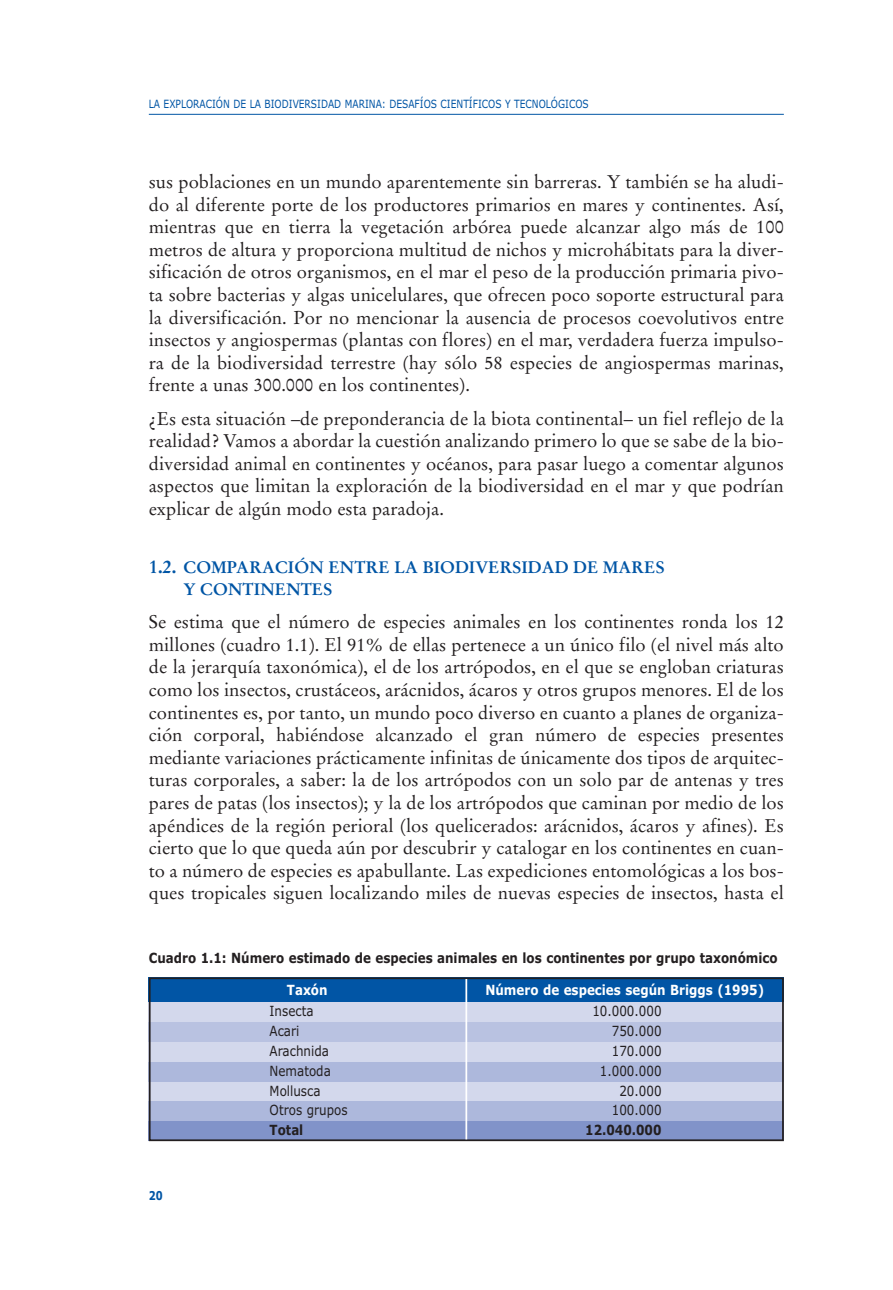
<style>
.page{position:relative;width:893px;height:1290px;background:#fff}
.page>*{position:absolute;margin:0;border:0;box-sizing:border-box;transform-origin:0 0}
.t1{font:18.38px/22.6px "Stempel Garamond";color:#231f20;text-align:justify}
.t2{font:700 16.62px/22.6px "Stempel Garamond";color:#0155a5}
.t3{font:14px "Verdana";color:#231f20;scale:.85 1}
.t4{font:700 14px "Verdana";color:#231f20;scale:.85 1}
.t5{font:700 14px "Verdana";color:#fff;scale:.85 1}
.t6{font:700 12.25px "Verdana";color:#0155a5;scale:.8 1}
.t7{font:11.38px "Verdana";color:#0155a5;scale:.8 1}
.s1{font-size:18.38px}
</style>
<div class="page">
<hr style="left:149px;top:114px;width:635px;height:1px;background:#0155a5">
<div style="left:149px;top:977px;width:635px;height:25px;background:#0155a5"></div>
<div style="left:149px;top:1002px;width:635px;height:20px;background:#d3d8ec"></div>
<div style="left:149px;top:1022px;width:635px;height:20px;background:#b9c2e1"></div>
<div style="left:149px;top:1042px;width:635px;height:20px;background:#d3d8ec"></div>
<div style="left:149px;top:1062px;width:635px;height:19px;background:#adb8dc"></div>
<div style="left:149px;top:1081px;width:635px;height:20px;background:#d3d8ec"></div>
<div style="left:149px;top:1101px;width:635px;height:20px;background:#adb8dc"></div>
<div style="left:149px;top:1121px;width:635px;height:20px;background:#8193c9"></div>
<div style="left:149px;top:977px;width:635px;height:164px;border:2px solid #231f20"></div>
<hr style="left:465px;top:979px;width:2px;height:160px;background:#fff">
<p class="t7" style="left:149px;top:97px;width:551px">LA EXPLORACIÓN DE LA BIODIVERSIDAD MARINA: DESAFÍOS CIENTÍFICOS Y TECNOLÓGICOS</p>
<p class="t1" style="left:149px;top:172px;width:636px">sus poblaciones en un mundo aparentemente sin barreras. Y también se ha aludi&shy;do al diferente porte de los productores primarios en mares y continentes. Así, mientras que en tierra la vegetación arbórea puede alcanzar algo más de 100 metros de altura y proporciona multitud de nichos y microhábitats para la diver&shy;sificación de otros organismos, en el mar el peso de la producción primaria pivo&shy;ta sobre bacterias y algas unicelulares, que ofrecen poco soporte estructural para la diversificación. Por no mencionar la ausencia de procesos coevolutivos entre insectos y angiospermas (plantas con flores) en el mar, verdadera fuerza impulso&shy;ra de la biodiversidad terrestre (hay sólo 58 especies de angiospermas marinas, frente a unas 300.000 en los continentes).</p>
<p class="t1" style="left:149px;top:409px;width:636px">¿Es esta situación –de preponderancia de la biota continental– un fiel reflejo de la realidad? Vamos a abordar la cuestión analizando primero lo que se sabe de la bio&shy;diversidad animal en continentes y océanos, para pasar luego a comentar algunos aspectos que limitan la exploración de la biodiversidad en el mar y que podrían explicar de algún modo esta paradoja.</p>
<p class="t2" style="left:184px;top:557px;width:482px;text-indent:-35px"><span class="s1">1.2.</span> COMPARACIÓN ENTRE LA BIODIVERSIDAD DE MARES<br>Y CONTINENTES</p>
<p class="t1" style="left:149px;top:612px;width:636px">Se estima que el número de especies animales en los continentes ronda los 12 millones (cuadro 1.1). El 91% de ellas pertenece a un único filo (el nivel más alto de la jerarquía taxonómica), el de los artrópodos, en el que se engloban criaturas como los insectos, crustáceos, arácnidos, ácaros y otros grupos menores. El de los continentes es, por tanto, un mundo poco diverso en cuanto a planes de organiza&shy;ción corporal, habiéndose alcanzado el gran número de especies presentes mediante variaciones prácticamente infinitas de únicamente dos tipos de arquitec&shy;turas corporales, a saber: la de los artrópodos con un solo par de antenas y tres pares de patas (los insectos); y la de los artrópodos que caminan por medio de los apéndices de la región perioral (los quelicerados: arácnidos, ácaros y afines). Es cierto que lo que queda aún por descubrir y catalogar en los continentes en cuan&shy;to a número de especies es apabullante. Las expediciones entomológicas a los bos&shy;ques tropicales siguen localizando miles de nuevas especies de insectos, hasta el</p>
<p class="t4" style="left:149px;top:950px;width:741px">Cuadro 1.1: Número estimado de especies animales en los continentes por grupo taxonómico</p>
<p class="t6" style="left:149px;top:1189px;width:19px">20</p>
<p class="t5" style="left:287px;top:982px;width:49px">Taxón</p>
<p class="t5" style="left:485px;top:982px;width:329px">Número de especies según Briggs (1995)</p>
<p class="t3" style="left:270px;top:1003px;width:53px">Insecta</p>
<p class="t3" style="left:592px;top:1003px;width:83px">10.000.000</p>
<p class="t3" style="left:270px;top:1023px;width:37px">Acari</p>
<p class="t3" style="left:612px;top:1023px;width:60px">750.000</p>
<p class="t3" style="left:270px;top:1043px;width:71px">Arachnida</p>
<p class="t3" style="left:612px;top:1043px;width:60px">170.000</p>
<p class="t3" style="left:270px;top:1062px;width:74px">Nematoda</p>
<p class="t3" style="left:600px;top:1062px;width:74px">1.000.000</p>
<p class="t3" style="left:270px;top:1082px;width:61px">Mollusca</p>
<p class="t3" style="left:619px;top:1082px;width:51px">20.000</p>
<p class="t3" style="left:270px;top:1102px;width:93px">Otros grupos</p>
<p class="t3" style="left:612px;top:1102px;width:60px">100.000</p>
<p class="t4" style="left:270px;top:1122px;width:41px">Total</p>
<p class="t4" style="left:585px;top:1122px;width:91px">12.040.000</p>
</div>
